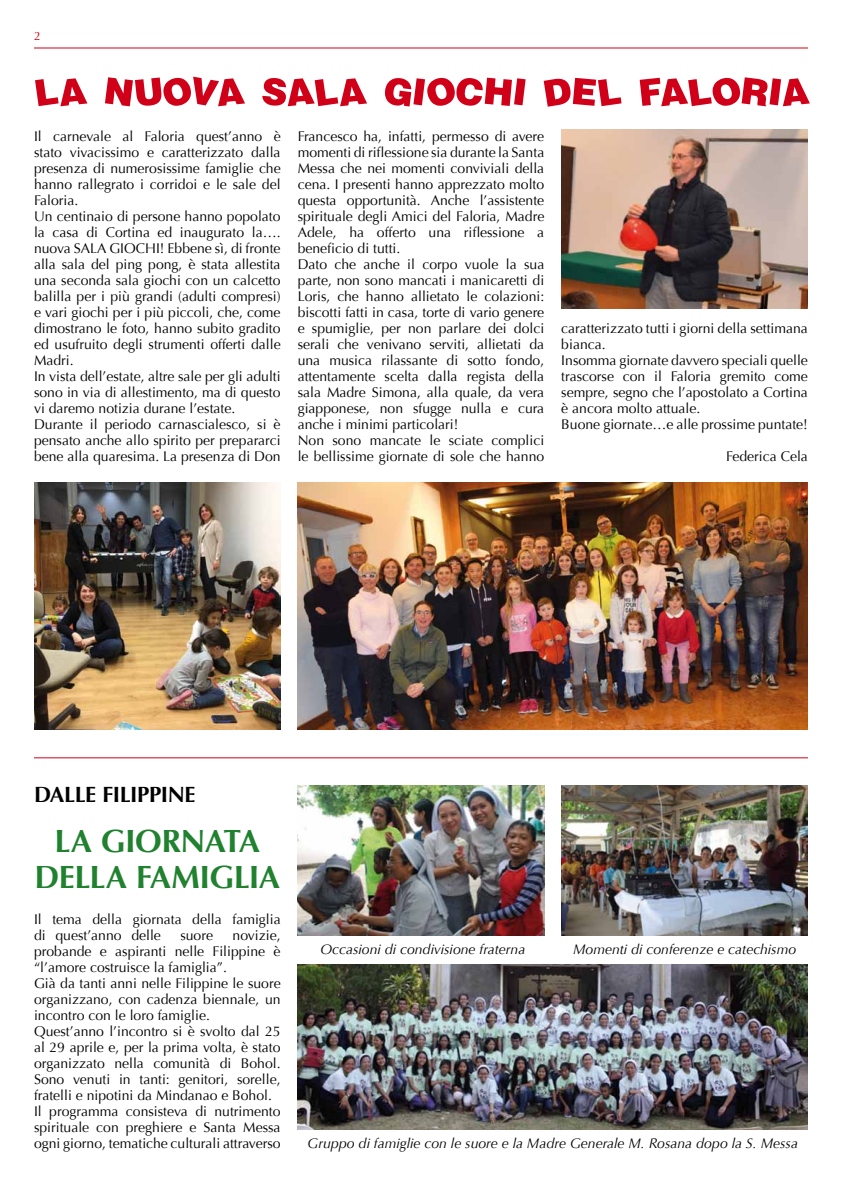
<style>
.page{position:relative;width:842px;height:1191px;background:#fff}
.page>*{position:absolute;margin:0;border:0;box-sizing:border-box;transform-origin:0 0}
.t1{font:700 32px/36px "Optima";letter-spacing:-.02em;color:#20812f;text-align:center}
.t2{font:700 22px "Optima";letter-spacing:-.02em;color:#000}
.t3{font:14px/16px "Optima";color:#000}
.t4{font:italic 14px "Optima";color:#000}
.t5{font:12px "Optima";color:#d10019}
</style>
<div class="page">
<hr style="left:34px;top:47px;width:774px;height:1px;background:#d10019">
<svg style="left:35px;top:77px;width:775px;height:30px"></svg>
<img style="left:298px;top:482px;width:510px;height:247px">
<img style="left:561px;top:130px;width:247px;height:178px">
<img style="left:34px;top:482px;width:247px;height:247px">
<hr style="left:34px;top:757px;width:774px;height:1px;background:#d10019">
<img style="left:298px;top:785px;width:246px;height:150px">
<img style="left:561px;top:785px;width:247px;height:150px">
<img style="left:298px;top:964px;width:510px;height:165px">
<p class="t5" style="left:34px;top:29px;width:8px">2</p>
<p class="t3" style="left:34px;top:128px;width:248px">Il carnevale al Faloria quest’anno è stato vivacissimo e caratterizzato dalla presenza di numerosissime famiglie che hanno rallegrato i corridoi e le sale del Faloria.<br>Un centinaio di persone hanno popolato la casa di Cortina ed inaugurato la…. nuova SALA GIOCHI! Ebbene sì, di fronte alla sala del ping pong, è stata allestita una seconda sala giochi con un calcetto balilla per i più grandi (adulti compresi) e vari giochi per i più piccoli, che, come dimostrano le foto, hanno subito gradito ed usufruito degli strumenti offerti dalle Madri.<br>In vista dell’estate, altre sale per gli adulti sono in via di allestimento, ma di questo vi daremo notizia durane l’estate.<br>Durante il periodo carnascialesco, si è pensato anche allo spirito per prepararci bene alla quaresima. La presenza di Don</p>
<p class="t3" style="left:298px;top:128px;width:248px">Francesco ha, infatti, permesso di avere momenti di riflessione sia durante la Santa Messa che nei momenti conviviali della cena. I presenti hanno apprezzato molto questa opportunità. Anche l’assistente spirituale degli Amici del Faloria, Madre Adele, ha offerto una riflessione a beneficio di tutti.<br>Dato che anche il corpo vuole la sua parte, non sono mancati i manicaretti di Loris, che hanno allietato le colazioni: biscotti fatti in casa, torte di vario genere e spumiglie, per non parlare dei dolci serali che venivano serviti, allietati da una musica rilassante di sotto fondo, attentamente scelta dalla regista della sala Madre Simona, alla quale, da vera giapponese, non sfugge nulla e cura anche i minimi particolari!<br>Non sono mancate le sciate complici le bellissime giornate di sole che hanno</p>
<p class="t3" style="left:561px;top:320px;width:248px">caratterizzato tutti i giorni della settimana bianca.<br>Insomma giornate davvero speciali quelle trascorse con il Faloria gremito come sempre, segno che l’apostolato a Cortina è ancora molto attuale.<br>Buone giornate…e alle prossime puntate!</p>
<p class="t3" style="left:726px;top:448px;width:83px">Federica Cela</p>
<h2 class="t2" style="left:34px;top:782px;width:163px">DALLE FILIPPINE</h2>
<h1 class="t1" style="left:35px;top:823px;width:247px">LA GIORNATA<br>DELLA FAMIGLIA</h1>
<p class="t3" style="left:34px;top:911px;width:248px">Il tema della giornata della famiglia di quest’anno delle</p>
<p class="t3" style="left:34px;top:927px;width:248px;text-indent:199px">novizie, probande e aspiranti nelle Filippine è “l’amore costruisce la famiglia”.<br>Già da tanti anni nelle Filippine le suore organizzano, con cadenza biennale, un incontro con le loro famiglie.<br>Quest’anno l’incontro si è svolto dal 25 al 29 aprile e, per la prima volta, è stato organizzato nella comunità di Bohol.<br>Sono venuti in tanti: genitori, sorelle, fratelli e nipotini da Mindanao e Bohol.<br>Il programma consisteva di nutrimento spirituale con preghiere e Santa Messa ogni giorno, tematiche culturali attraverso</p>
<p class="t3" style="left:180px;top:927px;width:34px">suore</p>
<p class="t4" style="left:320px;top:941px;width:206px">Occasioni di condivisione fraterna</p>
<p class="t4" style="left:573px;top:941px;width:225px">Momenti di conferenze e catechismo</p>
<p class="t4" style="left:308px;top:1135px;width:492px">Gruppo di famiglie con le suore e la Madre Generale M. Rosana dopo la S. Messa</p>
</div>
